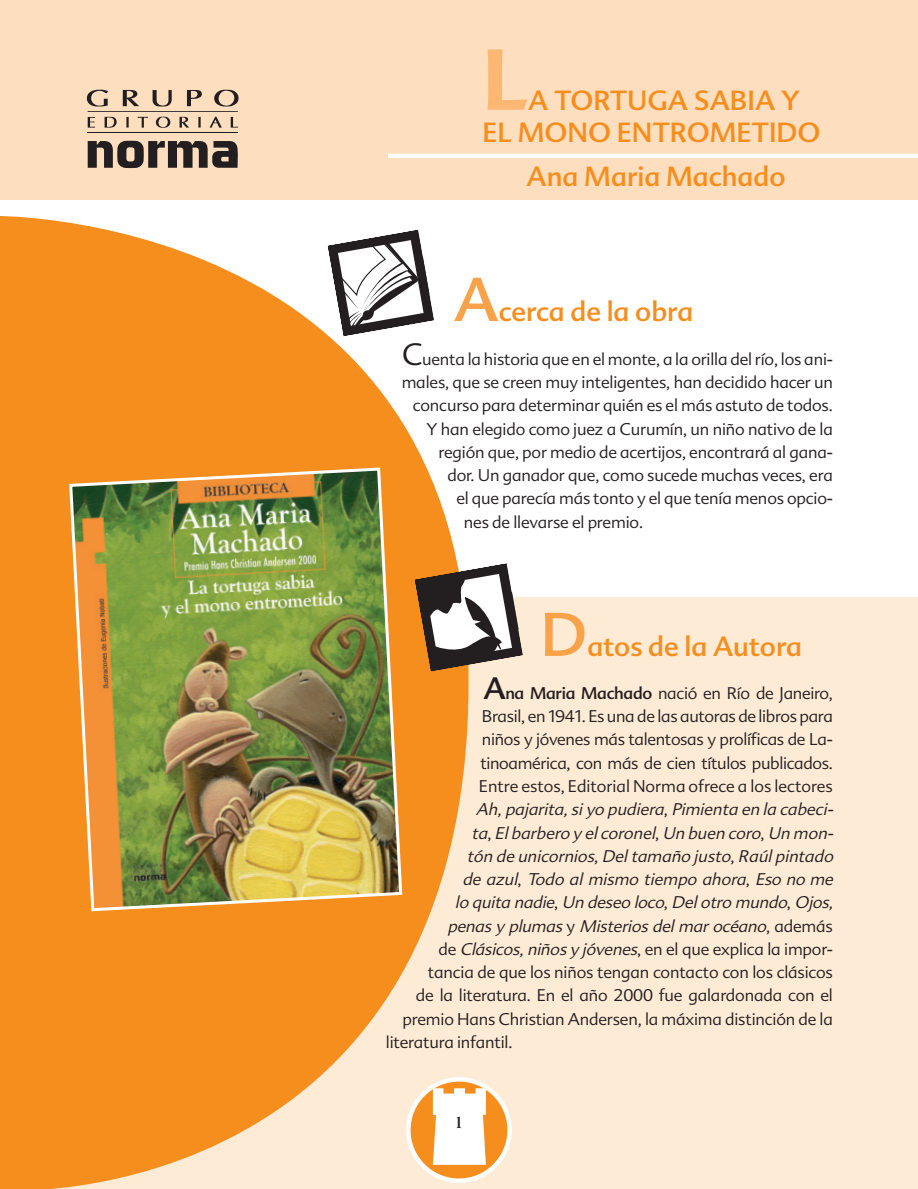
<style>
.page{position:relative;width:918px;height:1189px;background:#fff}
.page>*{position:absolute;margin:0;border:0;box-sizing:border-box;transform-origin:0 0}
.t1{font:700 84px "Advert";color:#fbb773}
.t2{font:60px "Advert";color:#f9a249}
.t3{font:27px/32.4px "Advert";color:#f68e1e}
.t4{font:700 18px "Americana Std";color:#231f20}
.t5{font:300 16.5px "Advert";letter-spacing:-.01em;color:#231f20}
.t6{font:italic 300 16.5px "Advert";letter-spacing:-.005em;color:#231f20}
.s1{font-size:30px}
.s2{font-weight:400;font-size:30px}
.s3{font-weight:400}
.s4{font-style:normal}
.s5{font-style:italic}
</style>
<div class="page">
<div style="left:0;top:597px;width:918px;height:591px;background:#feebd6"></div>
<svg style="left:0;top:216px;width:469px;height:972px;fill:#f68e1e"></svg>
<svg style="left:408px;top:1078px;width:102px;height:102px;background:#f79f41"></svg>
<div style="left:406px;top:1076px;width:106px;height:106px;border:4px solid #fff;border-radius:50%"></div>
<div style="left:0;top:0;width:918px;height:199px;background:#fddebe"></div>
<hr style="left:88px;top:111px;width:150px;height:1px;background:#231f20">
<hr style="left:88px;top:132px;width:150px;height:1px;background:#231f20">
<svg style="left:88px;top:141px;width:150px;height:27px"></svg>
<svg style="left:87px;top:90px;width:152px;height:16px"></svg>
<svg style="left:88px;top:116px;width:150px;height:12px"></svg>
<div style="left:388px;top:153px;width:530px;height:5px;background:#fff"></div>
<img style="left:68px;top:466px;width:336px;height:446px">
<svg style="left:327px;top:229px;width:107px;height:107px"></svg>
<svg style="left:414px;top:563px;width:109px;height:108px"></svg>
<svg style="left:433px;top:1087px;width:53px;height:77px;background:#fef5ec"></svg>
<h1 class="t1" style="left:483px;top:48px;width:47px">L</h1>
<h3 class="t3" style="left:483px;top:87px;width:340px;text-indent:46px">A TORTUGA SABIA Y<br>EL MONO ENTROMETIDO</h3>
<h3 class="t3" style="left:527px;top:163px;width:260px">Ana Maria Machado</h3>
<h2 class="t2" style="left:454px;top:277px;width:47px">A</h2>
<h3 class="t3" style="left:499px;top:298px;width:196px">cerca de la obra</h3>
<p class="t5" style="left:402px;top:352px;width:433px"><span class="s1">C</span>uenta la historia que en el monte, a la orilla del río, los ani-</p>
<p class="t5" style="left:402px;top:376px;width:433px">males, que se creen muy inteligentes, han decidido hacer un</p>
<p class="t5" style="left:413px;top:399px;width:422px">concurso para determinar quién es el más astuto de todos.</p>
<p class="t5" style="left:426px;top:422px;width:408px">Y han elegido como juez a Curumín, un niño nativo de la</p>
<p class="t5" style="left:438px;top:445px;width:396px">región que, por medio de acertijos, encontrará al gana-</p>
<p class="t5" style="left:447px;top:469px;width:387px">dor. Un ganador que, como sucede muchas veces, era</p>
<p class="t5" style="left:456px;top:492px;width:378px">el que parecía más tonto y el que tenía menos opcio-</p>
<p class="t5" style="left:464px;top:515px;width:181px">nes de llevarse el premio.</p>
<h2 class="t2" style="left:541px;top:612px;width:48px">D</h2>
<h3 class="t3" style="left:587px;top:632px;width:216px">atos de la Autora</h3>
<p class="t5" style="left:483px;top:686px;width:351px"><span class="s2">A</span><span class="s3">na Maria Machado</span> nació en Río de Janeiro,</p>
<p class="t5" style="left:482px;top:709px;width:353px">Brasil, en 1941. Es una de las autoras de libros para</p>
<p class="t5" style="left:482px;top:733px;width:353px">niños y jóvenes más talentosas y prolíficas de La-</p>
<p class="t5" style="left:480px;top:756px;width:354px">tinoamérica, con más de cien títulos publicados.</p>
<p class="t5" style="left:479px;top:779px;width:356px">Entre estos, Editorial Norma ofrece a los lectores</p>
<p class="t6" style="left:476px;top:802px;width:362px">Ah,pajarita,siyo pudiera<span class="s4">,</span> Pimienta en la cabeci-</p>
<p class="t6" style="left:471px;top:826px;width:366px">ta<span class="s4">,</span> Elbarbero y elcoronel<span class="s4">,</span> Un buen coro<span class="s4">,</span> Un mon-</p>
<p class="t6" style="left:467px;top:849px;width:371px">tón de unicornios<span class="s4">,</span> Deltamaño justo<span class="s4">,</span> Raúlpintado</p>
<p class="t6" style="left:462px;top:872px;width:375px">de azul<span class="s4">,</span> Todo al mismo tiempo ahora<span class="s4">,</span> Eso no me</p>
<p class="t6" style="left:455px;top:895px;width:383px">lo quita nadie<span class="s4">,</span> Un deseo loco<span class="s4">,</span> Delotro mundo<span class="s4">,</span> Ojos,</p>
<p class="t6" style="left:447px;top:919px;width:387px">penas y plumas <span class="s4">y</span> Misterios delmarocéano<span class="s4">, a d e m á s</span></p>
<p class="t5" style="left:438px;top:942px;width:396px">de <span class="s5">Clásicos,niños y jóvenes</span>, en el que explica la impor-</p>
<p class="t5" style="left:428px;top:965px;width:407px">tancia de que los niños tengan contacto con los clásicos</p>
<p class="t5" style="left:416px;top:988px;width:419px">de la literatura. En el año 2000 fue galardonada con el</p>
<p class="t5" style="left:402px;top:1012px;width:432px">premio Hans Christian Andersen, la máxima distinción de la</p>
<p class="t5" style="left:386px;top:1035px;width:128px">literatura infantil.</p>
<p class="t4" style="left:453px;top:1114px;width:13px">1</p>
</div>
